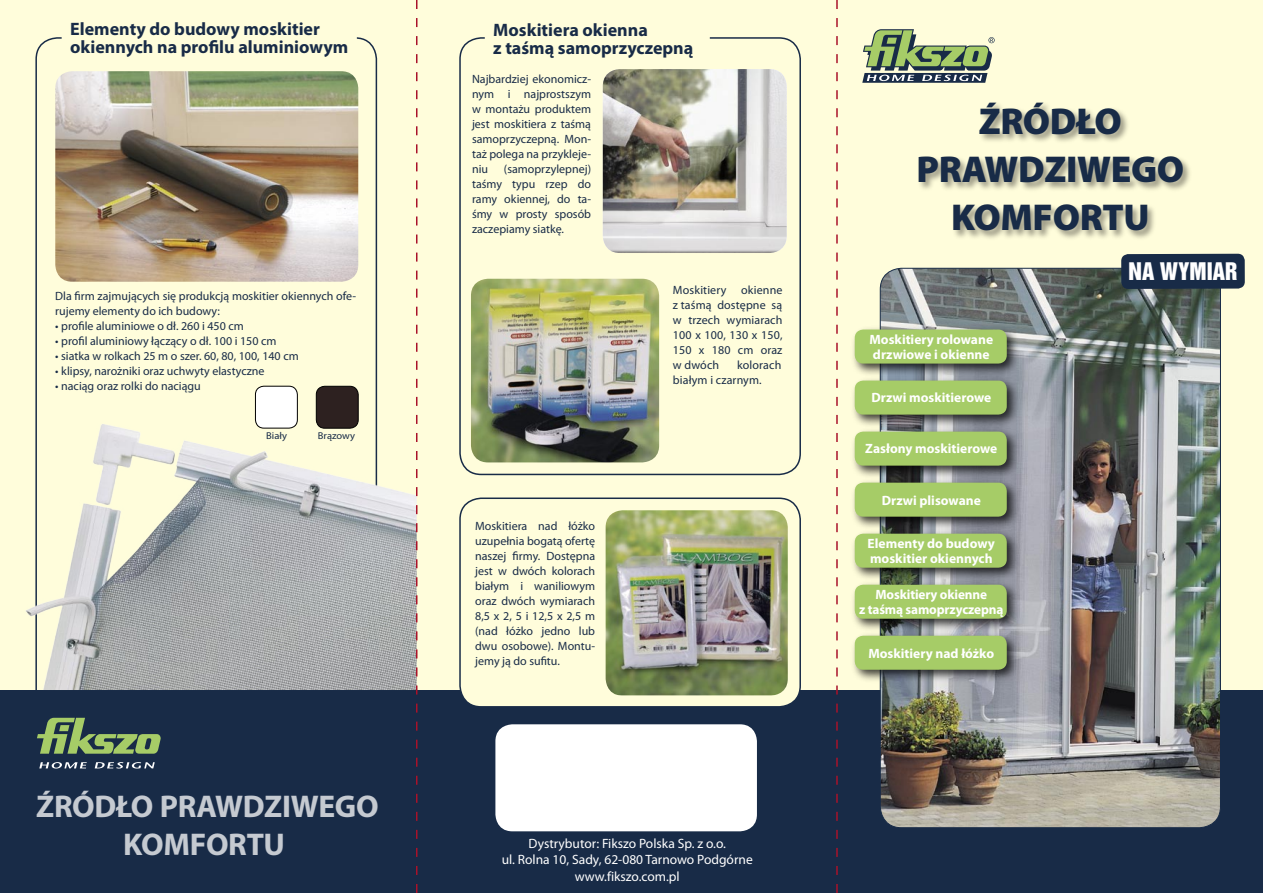
<style>
.page{position:relative;width:1263px;height:893px;background:#fffddb}
.page>*{position:absolute;margin:0;border:0;box-sizing:border-box;transform-origin:0 0}
.t1{font:900 37.5px/48px "Myriad Pro";letter-spacing:-.01em;color:#182b47;text-align:center}
.t2{font:700 31.5px/37.8px "Myriad Pro";letter-spacing:-.01em;color:#c5cad1;text-align:center}
.t3{font:22.2px "Swis Inserat";letter-spacing:-.005em;color:#fff}
.t4{font:700 18px/18px "Myriad Pro";color:#182b47}
.t5{font:700 13.5px/15px "Myriad Pro";color:#fff}
.t6{font:13.5px/16.5px "Myriad Pro";color:#fff;text-align:center}
.t7{font:12px/15px "Myriad Pro";color:#182b47;text-align:justify}
.t8{font:9.9px "Myriad Pro";color:#182b47;scale:1.05 1}
</style>
<div class="page">
<svg style="left:35px;top:37px;width:343px;height:384px"></svg>
<div style="left:0;top:690px;width:1263px;height:203px;background:#182b47"></div>
<img style="left:879px;top:267px;width:342px;height:561px">
<svg style="left:862px;top:29px;width:132px;height:54px"></svg>
<div style="left:917px;top:101px;width:277px;height:141px;background:#000;opacity:.4"></div>
<div style="left:849px;top:324px;width:172px;height:54px;background:#000;opacity:.75"></div>
<div style="left:855px;top:330px;width:152px;height:34px;background:#a6cc67"></div>
<div style="left:849px;top:375px;width:172px;height:54px;background:#000;opacity:.75"></div>
<div style="left:855px;top:381px;width:152px;height:34px;background:#a6cc67"></div>
<div style="left:849px;top:426px;width:172px;height:54px;background:#000;opacity:.75"></div>
<div style="left:855px;top:432px;width:152px;height:34px;background:#a6cc67"></div>
<div style="left:849px;top:477px;width:172px;height:54px;background:#000;opacity:.75"></div>
<div style="left:855px;top:483px;width:152px;height:34px;background:#a6cc67"></div>
<div style="left:849px;top:528px;width:172px;height:54px;background:#000;opacity:.75"></div>
<div style="left:855px;top:534px;width:152px;height:34px;background:#a6cc67"></div>
<div style="left:849px;top:579px;width:172px;height:54px;background:#000;opacity:.75"></div>
<div style="left:855px;top:585px;width:152px;height:34px;background:#a6cc67"></div>
<div style="left:849px;top:630px;width:172px;height:54px;background:#000;opacity:.75"></div>
<div style="left:855px;top:636px;width:152px;height:34px;background:#a6cc67"></div>
<div style="left:1121px;top:254px;width:124px;height:35px;background:#182b47"></div>
<img style="left:26px;top:421px;width:390px;height:269px">
<div style="left:62px;top:21px;width:295px;height:39px;background:#fffddb"></div>
<svg style="left:459px;top:37px;width:342px;height:437px"></svg>
<svg style="left:459px;top:497px;width:342px;height:210px"></svg>
<img style="left:603px;top:69px;width:184px;height:184px">
<div style="left:485px;top:22px;width:225px;height:38px;background:#fffddb"></div>
<div style="left:495px;top:724px;width:262px;height:107px;background:#fff"></div>
<img style="left:55px;top:71px;width:303px;height:211px">
<img style="left:471px;top:279px;width:188px;height:183px">
<img style="left:606px;top:510px;width:182px;height:186px">
<svg style="left:37px;top:717px;width:124px;height:52px"></svg>
<svg style="left:255px;top:386px;width:43px;height:42px"></svg>
<svg style="left:316px;top:386px;width:43px;height:42px"></svg>
<svg style="left:416px;top:0;width:1px;height:893px"></svg>
<svg style="left:836px;top:0;width:2px;height:893px"></svg>
<h3 class="t4" style="left:70px;top:19px;width:280px">Elementy do budowy moskitier okiennych na profilu aluminiowym</h3>
<p class="t7" style="left:55px;top:289px;width:302px">Dla firm zajmujących się produkcją moskitier okiennych ofe&shy;rujemy elementy do ich budowy:</p>
<p class="t7" style="left:55px;top:319px;width:190px">• profile aluminiowe o dł. 260 i 450 cm</p>
<p class="t7" style="left:55px;top:334px;width:223px">• profil aluminiowy łączący o dł. 100 i 150 cm</p>
<p class="t7" style="left:55px;top:349px;width:245px">• siatka w rolkach 25 m o szer. 60, 80, 100, 140 cm</p>
<p class="t7" style="left:55px;top:364px;width:211px">• klipsy, narożniki oraz uchwyty elastyczne</p>
<p class="t7" style="left:55px;top:379px;width:147px">• naciąg oraz rolki do naciągu</p>
<p class="t8" style="left:266px;top:430px;width:21px">Biały</p>
<p class="t8" style="left:318px;top:430px;width:37px">Brązowy</p>
<h2 class="t2" style="left:36px;top:787px;width:344px">ŹRÓDŁO PRAWDZIWEGO<br>KOMFORTU</h2>
<h3 class="t4" style="left:493px;top:20px;width:202px">Moskitiera okienna<br>z taśmą samoprzyczepną</h3>
<p class="t7" style="left:472px;top:72px;width:121px">Najbardziej ekonomicz&shy;nym i najprostszym w montażu produktem jest moskitiera z taśmą samoprzyczepną. Mon&shy;taż polega na przykleje&shy;niu</p>
<p class="t7" style="left:472px;top:162px;width:121px;text-indent:32px">(samoprzylepnej) taśmy typu rzep do ramy okiennej, do ta&shy;śmy w prosty sposób zaczepiamy siatkę.</p>
<p class="t7" style="left:475px;top:519px;width:121px">Moskitiera nad łóżko uzupełnia bogatą ofertę naszej firmy. Dostępna jest w dwóch kolorach białym i waniliowym oraz dwóch wymiarach 8,5 x 2, 5 i 12,5 x 2,5 m (nad łóżko jedno lub dwu osobowe). Montu&shy;jemy ją do sufitu.</p>
<p class="t7" style="left:673px;top:282px;width:111px">Moskitiery okienne z taśmą dostępne są w trzech wymiarach 100 x 100, 130 x 150, 150 x 180 cm oraz w dwóch</p>
<p class="t7" style="left:673px;top:357px;width:110px;text-indent:64px">kolorach białym i czarnym.</p>
<p class="t6" style="left:502px;top:835px;width:253px">Dystrybutor: Fikszo Polska Sp. z o.o.<br>ul. Rolna 10, Sady, 62-080 Tarnowo Podgórne www.fikszo.com.pl</p>
<h1 class="t1" style="left:916px;top:96px;width:269px">ŹRÓDŁO<br>PRAWDZIWEGO<br>KOMFORTU</h1>
<p class="t5" style="left:869px;top:331px;width:125px">Moskitiery rolowane drzwiowe i okienne</p>
<p class="t5" style="left:871px;top:390px;width:121px">Drzwi moskitierowe</p>
<p class="t5" style="left:865px;top:441px;width:133px">Zasłony moskitierowe</p>
<p class="t5" style="left:882px;top:492px;width:101px">Drzwi plisowane</p>
<p class="t5" style="left:868px;top:535px;width:129px">Elementy do budowy moskitier okiennych</p>
<p class="t5" style="left:859px;top:587px;width:146px;text-align:center">Moskitiery okienne<br>z taśmą samoprzyczepną</p>
<p class="t5" style="left:868px;top:645px;width:127px">Moskitiery nad łóżko</p>
<h3 class="t3" style="left:1128px;top:258px;width:111px">NA WYMIAR</h3>
</div>
